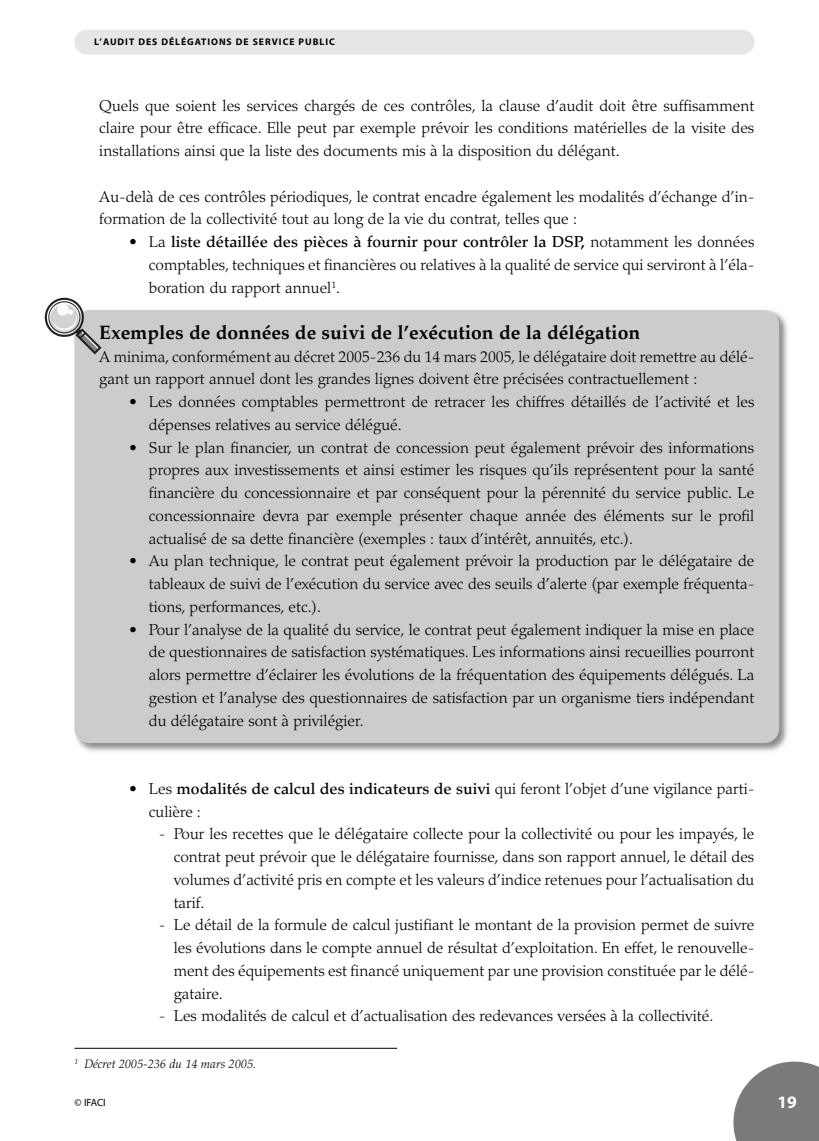
<style>
.page{position:relative;width:819px;height:1141px;background:#fff}
.page>*{position:absolute;margin:0;border:0;box-sizing:border-box;transform-origin:0 0}
.t1{font:700 19.25px "Palatino";color:#000}
.t2{font:700 17.5px "Myriad";color:#fff}
.t3{font:300 15.75px/22.8px "Palatino";color:#000;text-align:justify}
.t4{font:italic 300 12.25px "Palatino";color:#000}
.t5{font:10.5px "Myriad";letter-spacing:-.01em;color:#000}
.t6{font:700 9.62px "Myriad";letter-spacing:.1em;color:#000}
.s1{font-weight:500}
</style>
<div class="page">
<img style="left:75px;top:310px;width:713px;height:442px">
<div style="left:74px;top:310px;width:705px;height:433px;background:#ccc;border-radius:15px"></div>
<svg style="left:733px;top:1062px;width:86px;height:79px;background:#8a8a8a"></svg>
<div style="left:74px;top:30px;width:680px;height:25px;background:#e6e6e6;border-radius:12px"></div>
<svg style="left:45px;top:298px;width:57px;height:57px"></svg>
<hr style="left:74px;top:1048px;width:323px;height:1px;background:#000">
<p class="t6" style="left:94px;top:38px;width:242px">L’AUDIT DES DÉLÉGATIONS DE SERVICE PUBLIC</p>
<p class="t3" style="left:99px;top:96px;width:656px">Quels que soient les services chargés de ces contrôles, la clause d’audit doit être suffisamment claire pour être efficace. Elle peut par exemple prévoir les conditions matérielles de la visite des installations ainsi que la liste des documents mis à la disposition du délégant.</p>
<p class="t3" style="left:99px;top:187px;width:656px">Au-delà de ces contrôles périodiques, le contrat encadre également les modalités d’échange d’in&shy;formation de la collectivité tout au long de la vie du contrat, telles que :</p>
<p class="t3" style="left:149px;top:232px;width:607px;text-indent:-20px">• La <span class="s1">liste détaillée des pièces à fournir pour contrôler la DSP,</span> notamment les données comptables, techniques et financières ou relatives à la qualité de service qui serviront à l’éla&shy;boration du rapport annuel<sup>1</sup>.</p>
<p class="t1" style="left:99px;top:323px;width:542px">Exemples de données de suivi de l’exécution de la délégation</p>
<p class="t3" style="left:99px;top:347px;width:656px">A minima, conformément au décret 2005-236 du 14 mars 2005, le délégataire doit remettre au délé&shy;gant un rapport annuel dont les grandes lignes doivent être précisées contractuellement :</p>
<p class="t3" style="left:149px;top:392px;width:607px;text-indent:-20px">• Les données comptables permettront de retracer les chiffres détaillés de l’activité et les dépenses relatives au service délégué.</p>
<p class="t3" style="left:149px;top:438px;width:607px;text-indent:-20px">• Sur le plan financier, un contrat de concession peut également prévoir des informations propres aux investissements et ainsi estimer les risques qu’ils représentent pour la santé financière du concessionnaire et par conséquent pour la pérennité du service public. Le concessionnaire devra par exemple présenter chaque année des éléments sur le profil actualisé de sa dette financière (exemples : taux d’intérêt, annuités, etc.).</p>
<p class="t3" style="left:149px;top:551px;width:607px;text-indent:-20px">• Au plan technique, le contrat peut également prévoir la production par le délégataire de tableaux de suivi de l’exécution du service avec des seuils d’alerte (par exemple fréquenta&shy;tions, performances, etc.).</p>
<p class="t3" style="left:149px;top:620px;width:607px;text-indent:-20px">• Pour l’analyse de la qualité du service, le contrat peut également indiquer la mise en place de questionnaires de satisfaction systématiques. Les informations ainsi recueillies pourront alors permettre d’éclairer les évolutions de la fréquentation des équipements délégués. La gestion et l’analyse des questionnaires de satisfaction par un organisme tiers indépendant du délégataire sont à privilégier.</p>
<p class="t3" style="left:149px;top:779px;width:607px;text-indent:-20px">• Les <span class="s1">modalités de calcul des indicateurs de suivi</span> qui feront l’objet d’une vigilance parti&shy;culière :</p>
<p class="t3" style="left:174px;top:824px;width:582px;text-indent:-15px">- Pour les recettes que le délégataire collecte pour la collectivité ou pour les impayés, le contrat peut prévoir que le délégataire fournisse, dans son rapport annuel, le détail des volumes d’activité pris en compte et les valeurs d’indice retenues pour l’actualisation du tarif.</p>
<p class="t3" style="left:174px;top:915px;width:582px;text-indent:-15px">- Le détail de la formule de calcul justifiant le montant de la provision permet de suivre les évolutions dans le compte annuel de résultat d’exploitation. En effet, le renouvelle&shy;ment des équipements est financé uniquement par une provision constituée par le délé&shy;gataire.</p>
<p class="t3" style="left:159px;top:1006px;width:556px">- Les modalités de calcul et d’actualisation des redevances versées à la collectivité.</p>
<p class="t4" style="left:74px;top:1059px;width:183px"><sup>1</sup> Décret 2005-236 du 14 mars 2005.</p>
<p class="t5" style="left:74px;top:1099px;width:33px">© IFACI</p>
<p class="t2" style="left:777px;top:1095px;width:21px">19</p>
</div>
